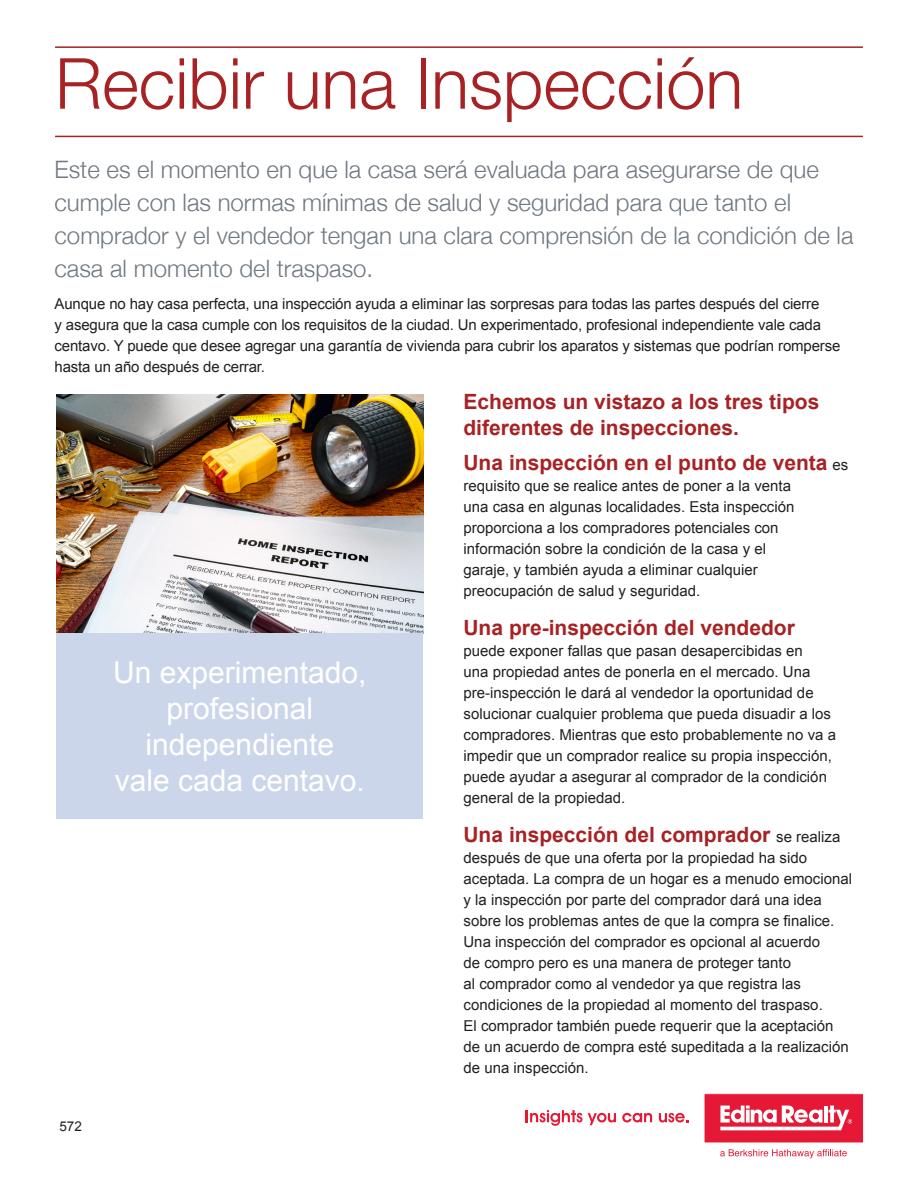
<style>
.page{position:relative;width:918px;height:1188px;background:#fff}
.page>*{position:absolute;margin:0;border:0;box-sizing:border-box;transform-origin:0 0}
.Head{font:300 70.5px "Helvetica Neue";color:#a72224}
.call_out{font:30px/36px "Arial";color:#fff;text-align:center}
.Subhead{font:300 24px/33px "Helvetica Neue";color:#707881}
.copy{font:700 21px "Arial";color:#a72224}
.Subhead-2{font:700 21px/25.2px "Arial";color:#a72224}
.copy-2{font:15px/21px "Arial";color:#231f20}
.Subhead-3{font:15px/21px "Arial";letter-spacing:-.01em;color:#231f20}
.t1{font:13.5px "Arial";color:#231f20}
.s1{font-weight:400;font-size:15px;color:#231f20}
</style>
<div class="page">
<div style="left:704px;top:1094px;width:160px;height:49px;background:#e51836"></div>
<div style="left:704px;top:1093px;width:160px;height:50px;border:1px solid #fff"></div>
<svg style="left:720px;top:1106px;width:132px;height:24px"></svg>
<svg style="left:720px;top:1149px;width:127px;height:9px"></svg>
<svg style="left:526px;top:1110px;width:90px;height:16px"></svg>
<svg style="left:622px;top:1113px;width:30px;height:9px"></svg>
<svg style="left:659px;top:1113px;width:30px;height:9px"></svg>
<hr style="left:55px;top:46px;width:808px;height:2px;background:#a72224">
<hr style="left:55px;top:136px;width:808px;height:1px;background:#a72224">
<img style="left:56px;top:394px;width:367px;height:240px">
<div style="left:56px;top:634px;width:367px;height:185px;background:#ccd6ea"></div>
<p class="Head" style="left:55px;top:27px;width:690px">Recibir una Inspección</p>
<p class="Subhead" style="left:55px;top:151px;width:800px">Este es el momento en que la casa será evaluada para asegurarse de que cumple con las normas mínimas de salud y seguridad para que tanto el comprador y el vendedor tengan una clara comprensión de la condición de la casa al momento del traspaso.</p>
<p class="Subhead-3" style="left:55px;top:294px;width:787px">Aunque no hay casa perfecta, una inspección ayuda a eliminar las sorpresas para todas las partes después del cierre<br>y asegura que la casa cumple con los requisitos de la ciudad. Un experimentado, profesional independiente vale cada centavo. Y puede que desee agregar una garantía de vivienda para cubrir los aparatos y sistemas que podrían romperse hasta un año después de cerrar.</p>
<p class="call_out" style="left:113px;top:655px;width:255px">Un experimentado, profesional independiente<br>vale cada centavo.</p>
<p class="t1" style="left:59px;top:1117px;width:24px">572</p>
<p class="Subhead-2" style="left:464px;top:390px;width:357px">Echemos un vistazo a los tres tipos diferentes de inspecciones.</p>
<p class="copy" style="left:464px;top:449px;width:386px">Una inspección en el punto de venta <span class="s1">es</span></p>
<p class="copy-2" style="left:464px;top:476px;width:333px">requisito que se realice antes de poner a la venta una casa en algunas localidades. Esta inspección proporciona a los compradores potenciales con información sobre la condición de la casa y el garaje, y también ayuda a eliminar cualquier preocupación de salud y seguridad.</p>
<p class="copy" style="left:464px;top:614px;width:333px">Una pre-inspección del vendedor</p>
<p class="copy-2" style="left:464px;top:641px;width:374px">puede exponer fallas que pasan desapercibidas en<br>una propiedad antes de ponerla en el mercado. Una pre-inspección le dará al vendedor la oportunidad de solucionar cualquier problema que pueda disuadir a los compradores. Mientras que esto probablemente no va a impedir que un comprador realice su propia inspección, puede ayudar a asegurar al comprador de la condición general de la propiedad.</p>
<p class="copy" style="left:464px;top:821px;width:378px">Una inspección del comprador <span class="s1">se realiza</span></p>
<p class="copy-2" style="left:464px;top:848px;width:390px">después de que una oferta por la propiedad ha sido aceptada. La compra de un hogar es a menudo emocional y la inspección por parte del comprador dará una idea sobre los problemas antes de que la compra se finalice.<br>Una inspección del comprador es opcional al acuerdo<br>de compro pero es una manera de proteger tanto<br>al comprador como al vendedor ya que registra las condiciones de la propiedad al momento del traspaso.<br>El comprador también puede requerir que la aceptación de un acuerdo de compra esté supeditada a la realización de una inspección.</p>
</div>
